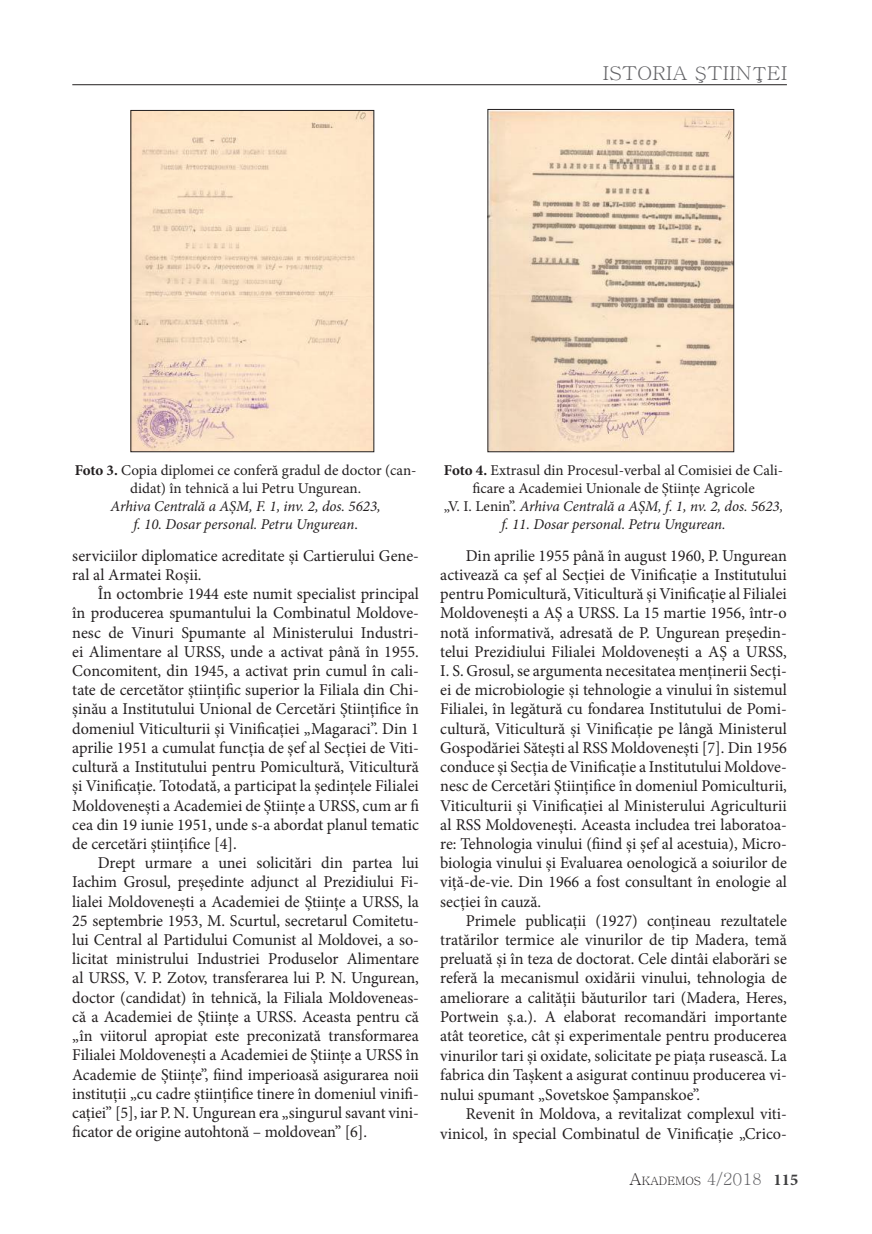
<style>
.page{position:relative;width:872px;height:1234px;background:#fff}
.page>*{position:absolute;margin:0;border:0;box-sizing:border-box;transform-origin:0 0}
.t1{font:19.2px "Batang";color:#636366;scale:1.06 1}
.t2{font:16.5px/19.2px "Minion Pro";color:#231f20;text-align:justify}
.t3{font:15px/18px "Minion Pro";color:#231f20;text-align:center}
.t4{font:italic 15px/18px "Minion Pro";letter-spacing:-.005em;color:#231f20;text-align:center}
.t5{font:11.55px "Batang";color:#231f20}
.s1{font-weight:700}
.s2{font-style:normal}
.s3{font-style:italic}
.s4{font-size:16.5px}
.s5{font-size:16.5px;color:#636366}
.s6{font-family:"Minion Pro";font-weight:700;font-size:16.5px;color:#3e3e3f}
</style>
<div class="page">
<hr style="left:72px;top:84px;width:715px;height:1px;background:#231f20">
<img style="left:133px;top:112px;width:239px;height:338px">
<div style="left:131px;top:110px;width:243px;height:342px;border:1px solid #231f20"></div>
<img style="left:490px;top:111px;width:242px;height:339px">
<div style="left:488px;top:109px;width:246px;height:343px;border:1px solid #231f20"></div>
<p class="t1" style="left:602px;top:64px;width:176px">ISTORIA ŞTIINŢEI</p>
<p class="t3" style="left:75px;top:461px;width:343px"><span class="s1">Foto 3.</span> Copia diplomei ce conferă gradul de doctor (can&shy;didat) în tehnică a lui Petru Ungurean.</p>
<p class="t4" style="left:111px;top:497px;width:272px">Arhiva Centrală a AȘM, F. 1, inv. 2, dos. 5623, f. 10. Dosar personal. Petru Ungurean<span class="s2">.</span></p>
<p class="t2" style="left:72px;top:546px;width:348px">serviciilor diplomatice acreditate și Cartierului Gene&shy;ral al Armatei Roșii.</p>
<p class="t2" style="left:72px;top:584px;width:348px;text-indent:26px">În octombrie 1944 este numit specialist principal în producerea spumantului la Combinatul Moldove&shy;nesc de Vinuri Spumante al Ministerului Industri&shy;ei Alimentare al URSS, unde a activat până în 1955.<br>Concomitent, din 1945, a activat prin cumul în cali&shy;tate de cercetător științific superior la Filiala din Chi&shy;șinău a Institutului Unional de Cercetări Științifice în domeniul Viticulturii și Vinificației „Magaraci”. Din 1 aprilie 1951 a cumulat funcția de șef al Secției de Viti&shy;cultură a Institutului pentru Pomicultură, Viticultură și Vinificație. Totodată, a participat la ședințele Filialei Moldovenești a Academiei de Științe a URSS, cum ar fi cea din 19 iunie 1951, unde s-a abordat planul tematic de cercetări științifice [4].</p>
<p class="t2" style="left:72px;top:853px;width:348px;text-indent:26px">Drept urmare a unei solicitări din partea lui Iachim Grosul, președinte adjunct al Prezidiului Fi&shy;lialei Moldovenești a Academiei de Științe a URSS, la 25 septembrie 1953, M. Scurtul, secretarul Comitetu&shy;lui Central al Partidului Comunist al Moldovei, a so&shy;licitat ministrului Industriei Produselor Alimentare al URSS, V. P. Zotov, transferarea lui P. N. Ungurean, doctor (candidat) în tehnică, la Filiala Moldoveneas&shy;că a Academiei de Științe a URSS. Aceasta pentru că „în viitorul apropiat este preconizată transformarea Filialei Moldovenești a Academiei de Științe a URSS în Academie de Științe”, fiind imperioasă asigurarea noii instituții „cu cadre științifice tinere în domeniul vinifi&shy;cației” [5], iar P. N. Ungurean era „singurul savant vini&shy;ficator de origine autohtonă – moldovean” [6].</p>
<p class="t3" style="left:444px;top:461px;width:341px"><span class="s1">Foto 4.</span> Extrasul din Procesul-verbal al Comisiei de Cali&shy;ficare a Academiei Unionale de Științe Agricole<br>„V. I. Lenin”. <span class="s3">Arhiva Centrală a AȘM, f. 1, nv. 2, dos. 5623, f. 11. Dosar personal. Petru Ungurean.</span></p>
<p class="t2" style="left:440px;top:546px;width:348px;text-indent:26px">Din aprilie 1955 până în august 1960, P. Ungurean activează ca șef al Secției de Vinificație a Institutului pentru Pomicultură, Viticultură și Vinificație al Filialei Moldovenești a AȘ a URSS. La 15 martie 1956, într-o notă informativă, adresată de P. Ungurean președin&shy;telui Prezidiului Filialei Moldovenești a AȘ a URSS, I. S. Grosul, se argumenta necesitatea menținerii Secți&shy;ei de microbiologie și tehnologie a vinului în sistemul Filialei, în legătură cu fondarea Institutului de Pomi&shy;cultură, Viticultură și Vinificație pe lângă Ministerul Gospodăriei Sătești al RSS Moldovenești [7]. Din 1956 conduce și Secția de Vinificație a Institutului Moldove&shy;nesc de Cercetări Științifice în domeniul Pomiculturii, Viticulturii și Vinificației al Ministerului Agriculturii al RSS Moldovenești. Aceasta includea trei laboratoa&shy;re: Tehnologia vinului (fiind și șef al acestuia), Micro&shy;biologia vinului și Evaluarea oenologică a soiurilor de viță-de-vie. Din 1966 a fost consultant în enologie al secției în cauză.</p>
<p class="t2" style="left:440px;top:910px;width:348px;text-indent:26px">Primele publicații (1927) conțineau rezultatele tratărilor termice ale vinurilor de tip Madera, temă preluată și în teza de doctorat. Cele dintâi elaborări se referă la mecanismul oxidării vinului, tehnologia de ameliorare a calității băuturilor tari (Madera, Heres, Portwein ș.a.). A elaborat recomandări importante atât teoretice, cât și experimentale pentru producerea vinurilor tari și oxidate, solicitate pe piața rusească. La fabrica din Tașkent a asigurat continuu producerea vi&shy;nului spumant „Sovetskoe Șampanskoe”.</p>
<p class="t2" style="left:440px;top:1103px;width:348px;text-align:right">Revenit în Moldova, a revitalizat complexul viti&shy;vinicol, în special Combinatul de Vinificație „Crico-</p>
<p class="t5" style="left:629px;top:1175px;width:170px"><span class="s4">A</span>KADEMOS <span class="s5">4/2018</span> <span class="s6">115</span></p>
</div>
